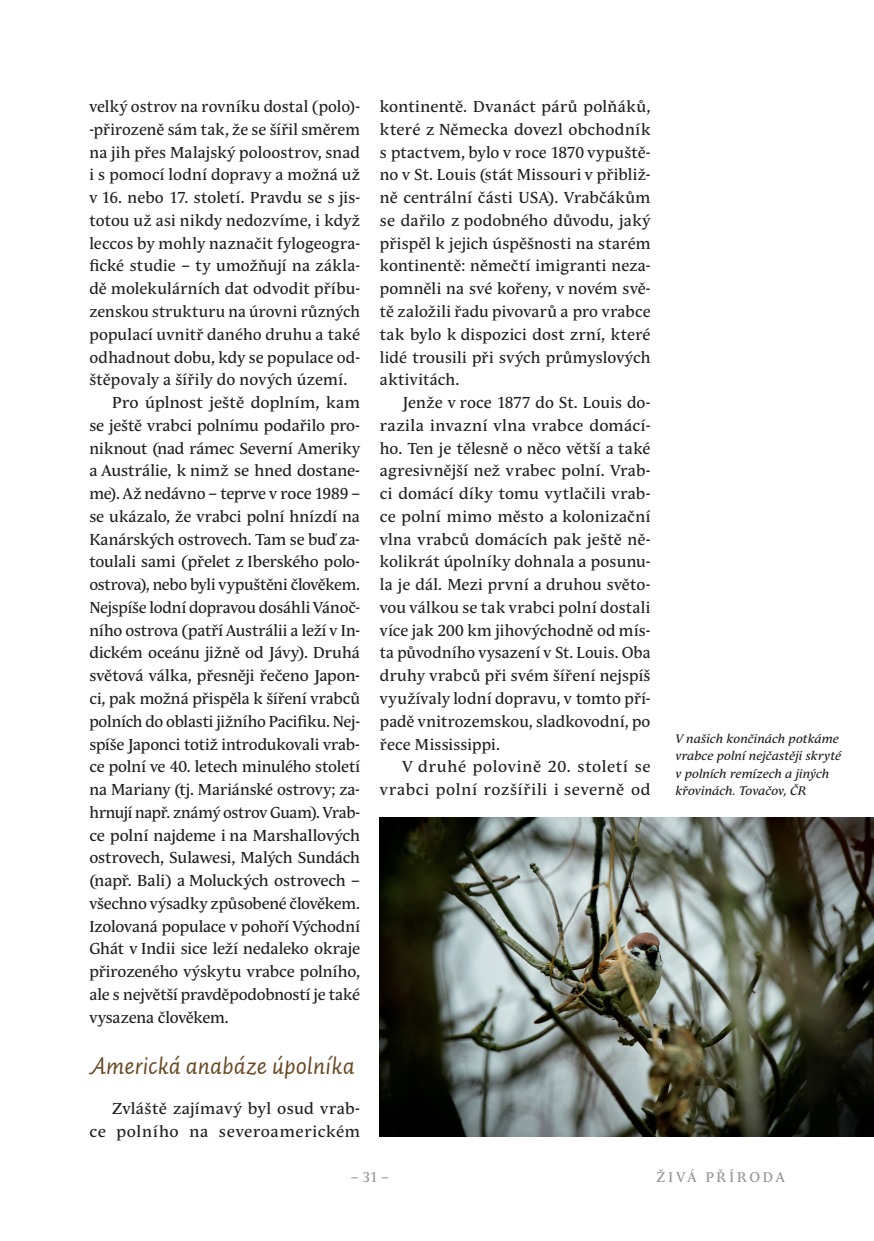
<style>
.page{position:relative;width:874px;height:1241px;background:#fff}
.page>*{position:absolute;margin:0;border:0;box-sizing:border-box;transform-origin:0 0}
.t1{font:24.5px "Auto 2 Italic LF";letter-spacing:.005em;color:#694a25}
.t2{font:15.75px/22.8px "Andulka Text Pro";color:#231f20;text-align:justify}
.t3{font:15.75px/22.8px "Andulka Text Pro";letter-spacing:.045em;color:#231f20;text-align:right}
.t4{font:15.75px/22.8px "Andulka Text Pro";letter-spacing:.03em;color:#231f20;text-align:right}
.t5{font:15.75px "Andulka Text Pro";letter-spacing:.02em;color:#231f20}
.t6{font:14px "Andulka Text Pro";letter-spacing:.195em;color:#939598}
.t7{font:italic 12.25px/17.5px "Andulka Text Pro";letter-spacing:.01em;color:#231f20}
</style>
<div class="page">
<img style="left:379px;top:817px;width:494px;height:319px">
<p class="t2" style="left:89px;top:95px;width:272px">velký ostrov na rovníku dostal (polo)-</p>
<p class="t2" style="left:89px;top:118px;width:272px">-přirozeně sám tak, že se šířil směrem</p>
<p class="t2" style="left:89px;top:141px;width:272px">na jih přes Malajský poloostrov, snad</p>
<p class="t2" style="left:89px;top:164px;width:272px">i s pomocí lodní dopravy a možná už</p>
<p class="t2" style="left:89px;top:186px;width:272px">v 16. nebo 17. století. Pravdu se s jis-</p>
<p class="t2" style="left:89px;top:209px;width:272px">totou už asi nikdy nedozvíme, i když</p>
<p class="t2" style="left:89px;top:232px;width:272px">leccos by mohly naznačit fylogeogra-</p>
<p class="t2" style="left:89px;top:255px;width:272px">fické studie – ty umožňují na zákla-</p>
<p class="t2" style="left:89px;top:277px;width:272px">dě molekulárních dat odvodit příbu-</p>
<p class="t2" style="left:89px;top:300px;width:272px">zenskou strukturu na úrovni různých</p>
<p class="t5" style="left:89px;top:325px;width:272px">populací uvnitř daného druhu a také</p>
<p class="t2" style="left:89px;top:346px;width:272px">odhadnout dobu, kdy se populace od-</p>
<p class="t2" style="left:89px;top:368px;width:259px">štěpovaly a šířily do nových území.</p>
<p class="t2" style="left:112px;top:391px;width:249px">Pro úplnost ještě doplním, kam</p>
<p class="t2" style="left:89px;top:414px;width:272px">se ještě vrabci polnímu podařilo pro-</p>
<p class="t2" style="left:89px;top:437px;width:272px">niknout (nad rámec Severní Ameriky</p>
<p class="t2" style="left:89px;top:459px;width:272px">a Austrálie, k nimž se hned dostane-</p>
<p class="t2" style="left:89px;top:482px;width:272px">me). Až nedávno – teprve v roce 1989 –</p>
<p class="t2" style="left:89px;top:505px;width:272px">se ukázalo, že vrabci polní hnízdí na</p>
<p class="t2" style="left:89px;top:528px;width:272px">Kanárských ostrovech. Tam se buď za-</p>
<p class="t2" style="left:89px;top:550px;width:272px">toulali sami (přelet z Iberského polo-</p>
<p class="t2" style="left:89px;top:573px;width:272px">ostrova), nebo byli vypuštěni člověkem.</p>
<p class="t2" style="left:89px;top:596px;width:272px">Nejspíše lodní dopravou dosáhli Vánoč-</p>
<p class="t2" style="left:89px;top:619px;width:272px">ního ostrova (patří Austrálii a leží v In-</p>
<p class="t2" style="left:89px;top:641px;width:272px">dickém oceánu jižně od Jávy). Druhá</p>
<p class="t2" style="left:89px;top:664px;width:272px">světová válka, přesněji řečeno Japon-</p>
<p class="t2" style="left:89px;top:687px;width:272px">ci, pak možná přispěla k šíření vrabců</p>
<p class="t2" style="left:89px;top:710px;width:272px">polních do oblasti jižního Pacifiku. Nej-</p>
<p class="t2" style="left:89px;top:732px;width:272px">spíše Japonci totiž introdukovali vrab-</p>
<p class="t2" style="left:89px;top:755px;width:272px">ce polní ve 40. letech minulého století</p>
<p class="t2" style="left:89px;top:778px;width:272px">na Mariany (tj. Mariánské ostrovy; za-</p>
<p class="t2" style="left:89px;top:801px;width:272px">hrnují např. známý ostrov Guam). Vrab-</p>
<p class="t2" style="left:89px;top:823px;width:272px">ce polní najdeme i na Marshallových</p>
<p class="t2" style="left:89px;top:846px;width:272px">ostrovech, Sulawesi, Malých Sundách</p>
<p class="t2" style="left:89px;top:869px;width:272px">(např. Bali) a Moluckých ostrovech –</p>
<p class="t2" style="left:89px;top:892px;width:272px">všechno výsadky způsobené člověkem.</p>
<p class="t2" style="left:89px;top:914px;width:272px">Izolovaná populace v pohoří Východní</p>
<p class="t2" style="left:89px;top:937px;width:272px">Ghát v Indii sice leží nedaleko okraje</p>
<p class="t2" style="left:89px;top:960px;width:272px">přirozeného výskytu vrabce polního,</p>
<p class="t2" style="left:89px;top:983px;width:272px">ale s největší pravděpodobností je také</p>
<p class="t2" style="left:89px;top:1005px;width:141px">vysazena člověkem.</p>
<h1 class="t1" style="left:89px;top:1049px;width:267px">Americká anabáze úpolníka</h1>
<p class="t4" style="left:89px;top:1096px;width:272px">Zvláště zajímavý byl osud vrab-<br>ce polního na severoamerickém</p>
<p class="t2" style="left:379px;top:95px;width:272px">kontinentě. Dvanáct párů polňáků, které z Německa dovezl obchodník s ptactvem, bylo v roce 1870 vypuště&shy;no v St. Louis (stát Missouri v přibliž&shy;ně centrální části USA). Vrabčákům se dařilo z podobného důvodu, jaký přispěl k jejich úspěšnosti na starém kontinentě: němečtí imigranti neza&shy;pomněli na své kořeny, v novém svě&shy;tě založili řadu pivovarů a pro vrabce tak bylo k dispozici dost zrní, které lidé trousili při svých průmyslových aktivitách.</p>
<p class="t2" style="left:379px;top:391px;width:272px;text-indent:23px">Jenže v roce 1877 do St. Louis do&shy;razila invazní vlna vrabce domácí&shy;ho. Ten je tělesně o něco větší a také agresivnější než vrabec polní. Vrab&shy;ci domácí díky tomu vytlačili vrab&shy;ce polní mimo město a kolonizační vlna vrabců domácích pak ještě ně&shy;kolikrát úpolníky dohnala a posunu&shy;la je dál. Mezi první a druhou světo&shy;vou válkou se tak vrabci polní dostali více jak 200 km jihovýchodně od mís&shy;ta původního vysazení v St. Louis. Oba druhy vrabců při svém šíření nejspíš využívaly lodní dopravu, v tomto pří&shy;padě vnitrozemskou, sladkovodní, po řece Mississippi.</p>
<p class="t3" style="left:379px;top:755px;width:272px">V druhé polovině 20. století se vrabci polní rozšířili i severně od</p>
<p class="t7" style="left:675px;top:729px;width:167px">V našich končinách potkáme vrabce polní nejčastěji skryté v polních remízech a jiných křovinách. Tovačov, ČR</p>
<p class="t6" style="left:351px;top:1168px;width:40px">– 31 –</p>
<p class="t6" style="left:656px;top:1168px;width:130px">ŽIVÁ PŘÍRODA</p>
</div>
